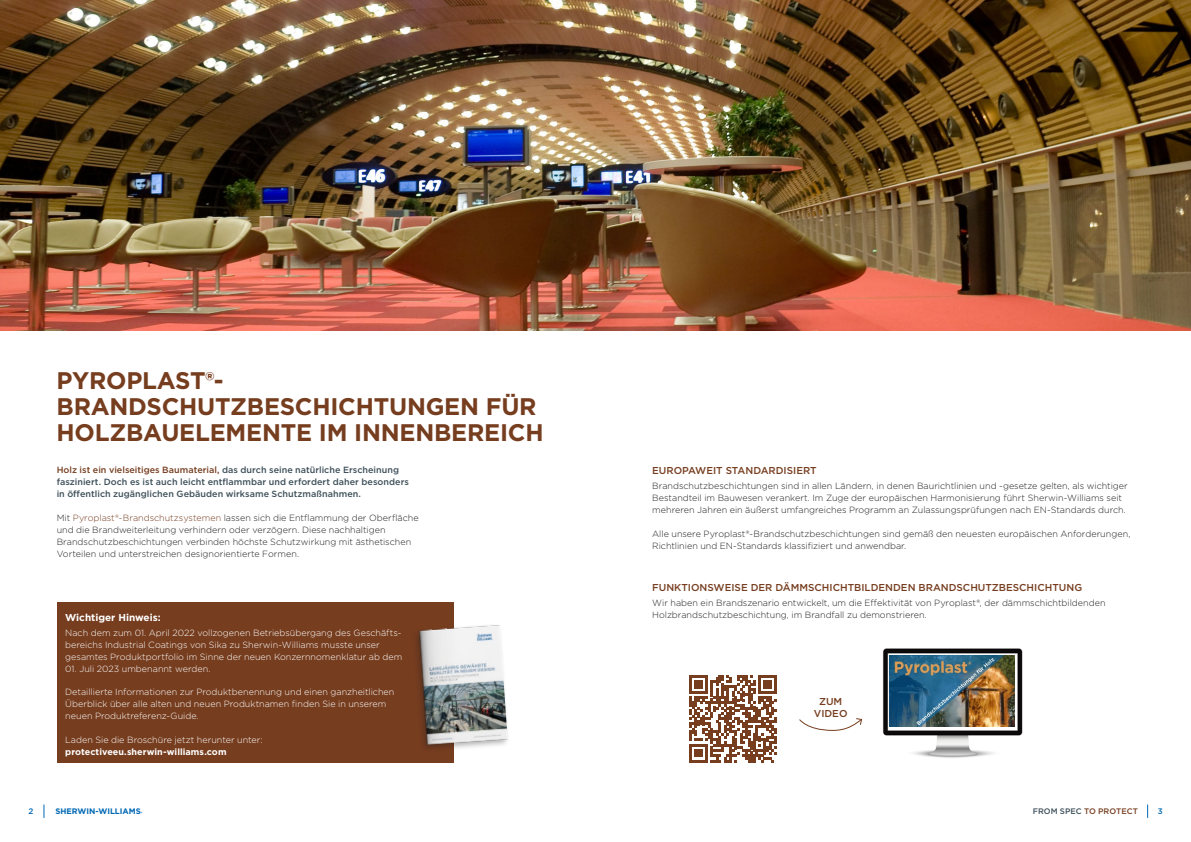
<style>
.page{position:relative;width:1191px;height:842px;background:#fff}
.page>*{position:absolute;margin:0;border:0;box-sizing:border-box;transform-origin:0 0}
.t1{font:700 24px/26px "Gotham";letter-spacing:-.01em;color:#763d1f}
.t2{font:500 10px "Gotham";color:#763d1f}
._03_HL_Versal_13pt_schwarz{font:700 10px "Gotham";color:#fff}
.t3{font:300 9px/12px "Gotham";color:#231f20}
.t4{font:300 9px/12px "Gotham";color:#fff}
.t5{font:500 9px/12px "Gotham";letter-spacing:.005em;color:#3d4f59}
.t6{font:700 8px "Gotham";color:#0168b3}
.t7{font:500 8px "Gotham";letter-spacing:.005em;color:#763d1f}
.t8{font:500 8px "Gotham";color:#0168b3}
.s1{color:#763d1f}
.s2{font-weight:700}
.s3{font-size:4.7px}
.s4{color:#3d4f59}
</style>
<div class="page">
<svg style="left:44px;top:804px;width:1px;height:14px"></svg>
<svg style="left:1147px;top:804px;width:1px;height:14px"></svg>
<img style="left:0;top:0;width:1191px;height:330px">
<img style="left:883px;top:648px;width:140px;height:110px">
<img style="left:889px;top:656px;width:126px;height:71px">
<svg style="left:799px;top:718px;width:64px;height:13px"></svg>
<div style="left:57px;top:603px;width:397px;height:160px;background:#763d1f"></div>
<svg style="left:689px;top:675px;width:88px;height:87px"></svg>
<div style="left:411px;top:623px;width:99px;height:130px;background:#231f20;opacity:.35"></div>
<img style="left:414px;top:625px;width:94px;height:125px">
<p class="t1" style="left:57px;top:367px;width:488px">PYROPLAST®-<br>BRANDSCHUTZBESCHICHTUNGEN FÜR<br>HOLZBAUELEMENTE IM INNENBEREICH</p>
<p class="t5" style="left:57px;top:464px;width:354px"><span class="s1">Holz ist ein vielseitiges Baumaterial,</span> das durch seine natürliche Erscheinung fasziniert. Doch es ist auch leicht entflammbar und erfordert daher besonders in öffentlich zugänglichen Gebäuden wirksame Schutzmaßnahmen.</p>
<p class="t3" style="left:57px;top:511px;width:363px">Mit <span class="s1">Pyroplast®-Brandschutzsystemen</span> lassen sich die Entflammung der Oberfläche und die Brandweiterleitung verhindern oder verzögern. Diese nachhaltigen Brandschutzbeschichtungen verbinden höchste Schutzwirkung mit ästhetischen Vorteilen und unterstreichen designorientierte Formen.</p>
<p class="_03_HL_Versal_13pt_schwarz" style="left:65px;top:611px;width:97px">Wichtiger Hinweis:</p>
<p class="t4" style="left:65px;top:626px;width:339px">Nach dem zum 01. April 2022 vollzogenen Betriebsübergang des Geschäfts&shy;bereichs Industrial Coatings von Sika zu Sherwin-Williams musste unser gesamtes Produktportfolio im Sinne der neuen Konzernnomenklatur ab dem</p>
<p class="t4" style="left:65px;top:662px;width:147px">01. Juli 2023 umbenannt werden.</p>
<p class="t4" style="left:65px;top:686px;width:331px">Detaillierte Informationen zur Produktbenennung und einen ganzheitlichen<br>Überblick über alle alten und neuen Produktnamen finden Sie in unserem neuen Produktreferenz-Guide.</p>
<p class="t4" style="left:65px;top:733px;width:199px">Laden Sie die Broschüre jetzt herunter unter: <span class="s2">protectiveeu.sherwin-williams.com</span></p>
<p class="t2" style="left:652px;top:464px;width:166px">EUROPAWEIT STANDARDISIERT</p>
<p class="t3" style="left:652px;top:480px;width:477px">Brandschutzbeschichtungen sind in allen Ländern, in denen Baurichtlinien und -gesetze gelten, als wichtiger<br>Bestandteil im Bauwesen verankert. Im Zuge der europäischen Harmonisierung führt Sherwin-Williams seit mehreren Jahren ein äußerst umfangreiches Programm an Zulassungsprüfungen nach EN-Standards durch.</p>
<p class="t3" style="left:652px;top:528px;width:480px">Alle unsere Pyroplast®-Brandschutzbeschichtungen sind gemäß den neuesten europäischen Anforderungen,<br>Richtlinien und EN-Standards klassifiziert und anwendbar.</p>
<p class="t2" style="left:652px;top:581px;width:431px">FUNKTIONSWEISE DER DÄMMSCHICHTBILDENDEN BRANDSCHUTZBESCHICHTUNG</p>
<p class="t3" style="left:652px;top:596px;width:455px">Wir haben ein Brandszenario entwickelt, um die Effektivität von Pyroplast®, der dämmschichtbildenden</p>
<p class="t3" style="left:652px;top:608px;width:276px">Holzbrandschutzbeschichtung, im Brandfall zu demonstrieren.</p>
<p class="t2" style="left:819px;top:695px;width:25px">ZUM</p>
<p class="t2" style="left:814px;top:707px;width:35px">VIDEO</p>
<p class="t8" style="left:28px;top:806px;width:6px">2</p>
<p class="t6" style="left:55px;top:806px;width:89px">SHERWIN-WILLIAMS<span class="s3">®</span></p>
<p class="t7" style="left:1032px;top:806px;width:107px"><span class="s4">FROM SPEC</span> TO PROTECT</p>
<p class="t8" style="left:1157px;top:806px;width:6px">3</p>
</div>
